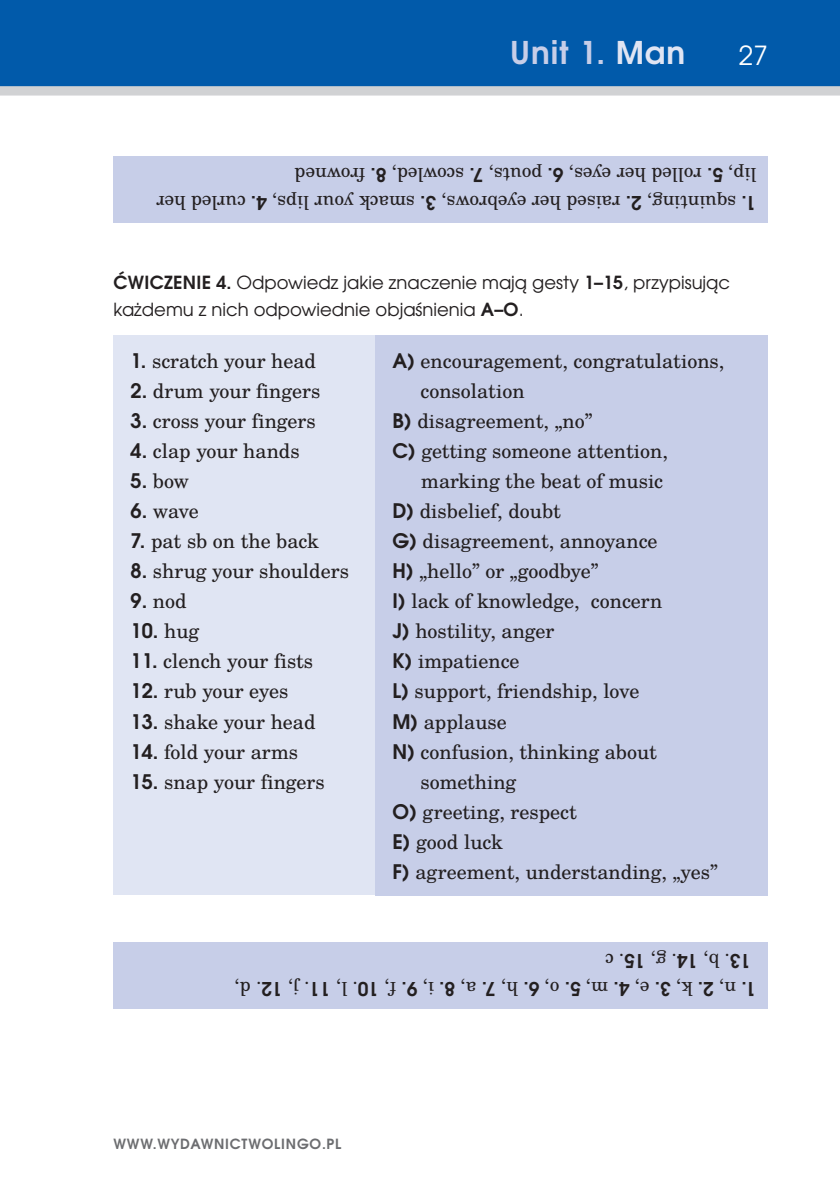
<style>
.page{position:relative;width:840px;height:1191px;background:#fff}
.page>*{position:absolute;margin:0;border:0;box-sizing:border-box;transform-origin:0 0}
.t1{font:700 31.2px "Te X Gyre Adventor";letter-spacing:.03em;color:#c7cee8}
.t2{font:26.2px "Te X Gyre Adventor";color:#fff}
.t3{font:20px "Te X Gyre Schola";color:#231f20}
.t4{font:700 20px "Te X Gyre Adventor";color:#231f20}
.t5{font:19px/28px "Te X Gyre Schola";color:#231f20}
.tekst_polski{font:18px/26px "Te X Gyre Adventor";color:#231f20}
.t6{font:700 14px "Te X Gyre Adventor";letter-spacing:.055em;color:#6c6d70}
.s1{color:#e0e5f3}
.s2{font-family:"Te X Gyre Adventor";font-weight:700}
.s3{font-weight:700}
.s4{font-family:"Te X Gyre Schola";font-weight:400}
</style>
<div class="page">
<div style="left:0;top:0;width:839px;height:91px;background:#015aaa"></div>
<div style="left:0;top:86px;width:839px;height:10px;background:#d1d2d4"></div>
<div style="left:113px;top:157px;width:654px;height:66px;background:#c7cee8"></div>
<div style="left:113px;top:335px;width:280px;height:559px;background:#e0e5f3"></div>
<div style="left:375px;top:335px;width:392px;height:560px;background:#c7cee8"></div>
<div style="left:113px;top:942px;width:654px;height:67px;background:#c7cee8"></div>
<h1 class="t1" style="left:509px;top:25px;width:177px">Unit 1. <span class="s1">Man</span></h1>
<h2 class="t2" style="left:738px;top:34px;width:31px">27</h2>
<p class="t5" style="left:756px;top:218px;width:601px;rotate:-180deg"><span class="s2">1.</span> squinting, <span class="s2">2.</span> raised her eyebrows, <span class="s2">3.</span> smack your lips, <span class="s2">4.</span> curled her lip, <span class="s2">5.</span> rolled her eyes, <span class="s2">6.</span> pouts, <span class="s2">7.</span> scowled, <span class="s2">8.</span> frowned</p>
<p class="tekst_polski" style="left:113px;top:269px;width:618px"><span class="s3">ĆWICZENIE 4.</span> Odpowiedz jakie znaczenie mają gesty <span class="s3">1–15</span>, przypisując każdemu z nich odpowiednie objaśnienia <span class="s3">A–O</span>.</p>
<p class="t3" style="left:130px;top:346px;width:187px"><span class="s2">1.</span> scratch your head</p>
<p class="t3" style="left:130px;top:376px;width:191px"><span class="s2">2.</span> drum your fingers</p>
<p class="t3" style="left:130px;top:406px;width:187px"><span class="s2">3.</span> cross your fingers</p>
<p class="t3" style="left:130px;top:436px;width:170px"><span class="s2">4.</span> clap your hands</p>
<p class="t3" style="left:130px;top:466px;width:60px"><span class="s2">5.</span> bow</p>
<p class="t3" style="left:130px;top:496px;width:70px"><span class="s2">6.</span> wave</p>
<p class="t3" style="left:130px;top:526px;width:190px"><span class="s2">7.</span> pat sb on the back</p>
<p class="t3" style="left:130px;top:556px;width:220px"><span class="s2">8.</span> shrug your shoulders</p>
<p class="t3" style="left:130px;top:586px;width:58px"><span class="s2">9.</span> nod</p>
<p class="t4" style="left:130px;top:614px;width:70px">10. <span class="s4">hug</span></p>
<p class="t3" style="left:130px;top:646px;width:184px"><span class="s2">11.</span> clench your fists</p>
<p class="t3" style="left:130px;top:676px;width:159px"><span class="s2">12.</span> rub your eyes</p>
<p class="t3" style="left:130px;top:706px;width:186px"><span class="s2">13.</span> shake your head</p>
<p class="t3" style="left:130px;top:736px;width:169px"><span class="s2">14.</span> fold your arms</p>
<p class="t3" style="left:130px;top:766px;width:196px"><span class="s2">15.</span> snap your fingers</p>
<p class="t3" style="left:392px;top:346px;width:333px"><span class="s2">A)</span> encouragement, congratulations,</p>
<p class="t3" style="left:420px;top:376px;width:106px">consolation</p>
<p class="t3" style="left:392px;top:406px;width:201px"><span class="s2">B)</span> disagreement, „no”</p>
<p class="t3" style="left:392px;top:436px;width:277px"><span class="s2">C)</span> getting someone attention,</p>
<p class="t3" style="left:421px;top:466px;width:243px">marking the beat of music</p>
<p class="t3" style="left:392px;top:496px;width:170px"><span class="s2">D)</span> disbelief, doubt</p>
<p class="t3" style="left:392px;top:526px;width:266px"><span class="s2">G)</span> disagreement, annoyance</p>
<p class="t3" style="left:392px;top:556px;width:207px"><span class="s2">H)</span> „hello” or „goodbye”</p>
<p class="t3" style="left:392px;top:586px;width:271px"><span class="s2">I)</span> lack of knowledge, concern</p>
<p class="t3" style="left:392px;top:616px;width:163px"><span class="s2">J)</span> hostility, anger</p>
<p class="t3" style="left:392px;top:646px;width:128px"><span class="s2">K)</span> impatience</p>
<p class="t3" style="left:392px;top:676px;width:248px"><span class="s2">L)</span> support, friendship, love</p>
<p class="t3" style="left:392px;top:706px;width:116px"><span class="s2">M)</span> applause</p>
<p class="t3" style="left:392px;top:736px;width:266px"><span class="s2">N)</span> confusion, thinking about</p>
<p class="t3" style="left:420px;top:766px;width:97px">something</p>
<p class="t3" style="left:392px;top:796px;width:186px"><span class="s2">O)</span> greeting, respect</p>
<p class="t3" style="left:392px;top:826px;width:112px"><span class="s2">E)</span> good luck</p>
<p class="t3" style="left:392px;top:856px;width:327px"><span class="s2">F)</span> agreement, understanding, „yes”</p>
<p class="t5" style="left:750px;top:975px;width:147px;rotate:-180deg"><span class="s2">13</span>. b, <span class="s2">14</span>. g, <span class="s2">15</span>. c</p>
<p class="t5" style="left:756px;top:1003px;width:523px;rotate:-180deg"><span class="s2">1.</span> n, <span class="s2">2.</span> k, <span class="s2">3.</span> e, <span class="s2">4.</span> m, <span class="s2">5.</span> o, <span class="s2">6.</span> h, <span class="s2">7.</span> a, <span class="s2">8.</span> i, <span class="s2">9.</span> f, <span class="s2">10</span>. l, <span class="s2">11</span>. j, <span class="s2">12</span>. d,</p>
<p class="t6" style="left:113px;top:1131px;width:229px">WWW.WYDAWNICTWOLINGO.PL</p>
</div>
